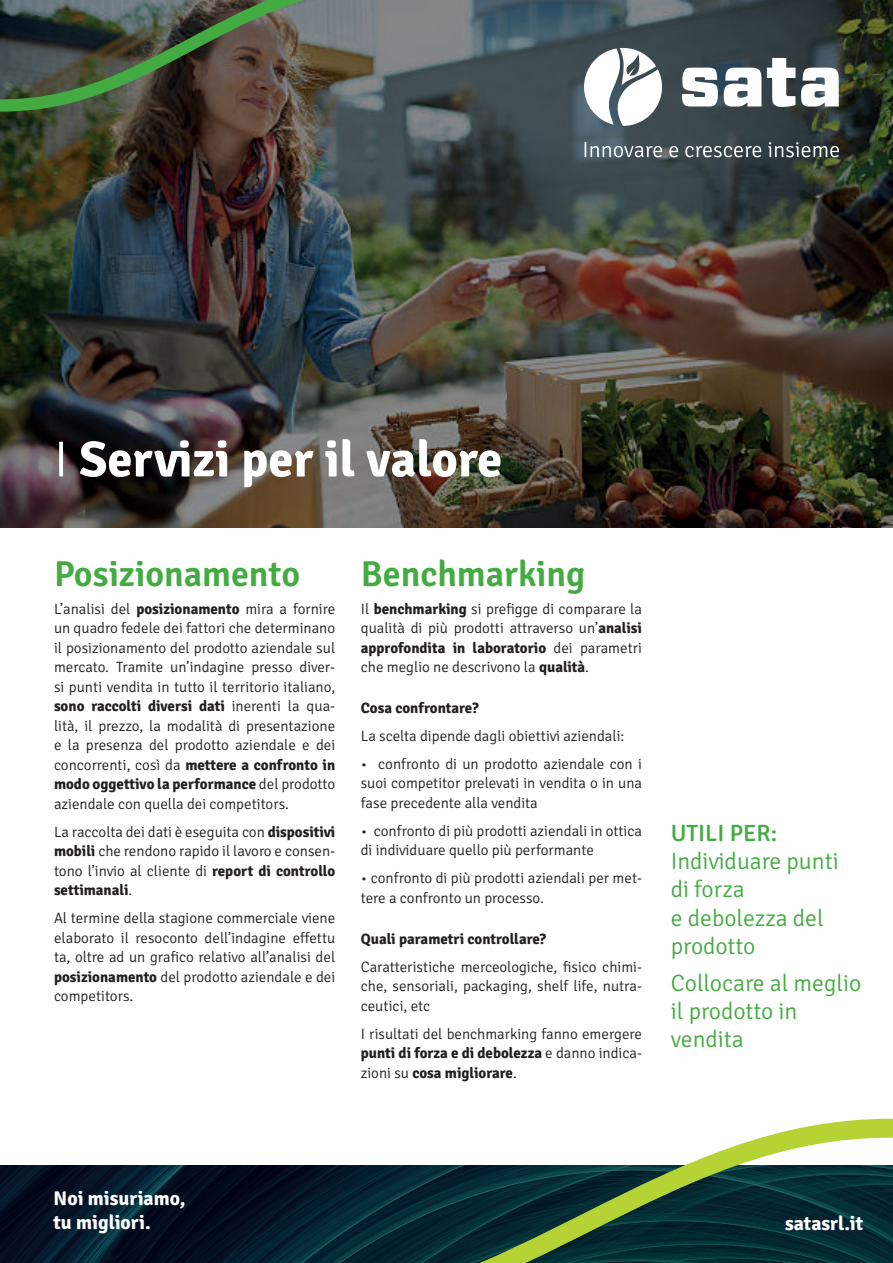
<style>
.page{position:relative;width:893px;height:1263px;background:#fff}
.page>*{position:absolute;margin:0;border:0;box-sizing:border-box;transform-origin:0 0}
.t1{font:700 50.4px "Signika";color:#fff}
.t2{font:600 36px "Signika";color:#44aa42}
.t3{font:300 23.55px/28.3px "Signika";color:#44aa42}
.t4{font:500 23.55px "Signika";color:#44aa42}
.t5{font:700 19.8px/23.7px "Signika";color:#fff}
.t6{font:300 15px/19.5px "Signika";color:#231f20;text-align:justify}
.t7{font:700 15px "Signika";color:#231f20}
.s1{font-weight:300}
.s2{font-weight:700}
</style>
<div class="page">
<img style="left:0;top:0;width:893px;height:527px">
<img style="left:0;top:1165px;width:206px;height:98px">
<svg style="left:206px;top:1118px;width:687px;height:145px"></svg>
<svg style="left:0;top:0;width:454px;height:118px;background:#545b4e"></svg>
<svg style="left:682px;top:68px;width:36px;height:38px"></svg>
<svg style="left:724px;top:68px;width:37px;height:39px"></svg>
<svg style="left:767px;top:58px;width:28px;height:49px"></svg>
<svg style="left:801px;top:68px;width:38px;height:39px"></svg>
<svg style="left:584px;top:48px;width:78px;height:78px"></svg>
<svg style="left:585px;top:142px;width:254px;height:15px;background:#697377"></svg>
<h1 class="t1" style="left:54px;top:423px;width:450px"><span class="s1">I</span> Servizi per il valore</h1>
<h2 class="t2" style="left:54px;top:548px;width:248px">Posizionamento</h2>
<p class="t6" style="left:54px;top:598px;width:283px">L’analisi del <span class="s2">posizionamento</span> mira a fornire un quadro fedele dei fattori che determinano il posizionamento del prodotto aziendale sul mercato. Tramite un’indagine presso diver&shy;si punti vendita in tutto il territorio italiano, <span class="s2">sono raccolti diversi dati</span> inerenti la qua&shy;lità, il prezzo, la modalità di presentazione e la presenza del prodotto aziendale e dei concorrenti, così da <span class="s2">mettere a confronto in modo oggettivo la performance</span> del prodotto aziendale con quella dei competitors.</p>
<p class="t6" style="left:54px;top:821px;width:283px">La raccolta dei dati è eseguita con <span class="s2">dispositivi mobili</span> che rendono rapido il lavoro e consen&shy;tono l’invio al cliente di <span class="s2">report di controllo settimanali</span>.</p>
<p class="t6" style="left:54px;top:907px;width:283px">Al termine della stagione commerciale viene elaborato il resoconto dell’indagine effettu ta, oltre ad un grafico relativo all’analisi del <span class="s2">posizionamento</span> del prodotto aziendale e dei competitors.</p>
<h2 class="t2" style="left:361px;top:548px;width:226px">Benchmarking</h2>
<p class="t6" style="left:361px;top:598px;width:283px">Il <span class="s2">benchmarking</span> si prefigge di comparare la qualità di più prodotti attraverso un’<span class="s2">analisi approfondita in laboratorio</span> dei parametri che meglio ne descrivono la <span class="s2">qualità</span>.</p>
<p class="t7" style="left:361px;top:697px;width:119px">Cosa confrontare?</p>
<p class="t6" style="left:361px;top:725px;width:265px">La scelta dipende dagli obiettivi aziendali:</p>
<p class="t6" style="left:361px;top:753px;width:283px">• confronto di un prodotto aziendale con i suoi competitor prelevati in vendita o in una fase precedente alla vendita</p>
<p class="t6" style="left:361px;top:820px;width:283px">• confronto di più prodotti aziendali in ottica di individuare quello più performante</p>
<p class="t6" style="left:361px;top:868px;width:283px">• confronto di più prodotti aziendali per met&shy;tere a confronto un processo.</p>
<p class="t7" style="left:361px;top:928px;width:187px">Quali parametri controllare?</p>
<p class="t6" style="left:361px;top:956px;width:283px">Caratteristiche merceologiche, fisico chimi&shy;che, sensoriali, packaging, shelf life, nutra&shy;ceutici, etc</p>
<p class="t6" style="left:361px;top:1023px;width:283px">I risultati del benchmarking fanno emergere <span class="s2">punti di forza e di debolezza</span> e danno indica&shy;zioni su <span class="s2">cosa migliorare</span>.</p>
<h3 class="t4" style="left:671px;top:816px;width:108px">UTILI PER:</h3>
<h3 class="t3" style="left:671px;top:845px;width:170px">Individuare punti di forza<br>e debolezza del prodotto</h3>
<h3 class="t3" style="left:671px;top:967px;width:192px">Collocare al meglio il prodotto in vendita</h3>
<h3 class="t5" style="left:54px;top:1186px;width:134px">Noi misuriamo, tu migliori.</h3>
<h3 class="t5" style="left:785px;top:1210px;width:80px">satasrl.it</h3>
</div>
